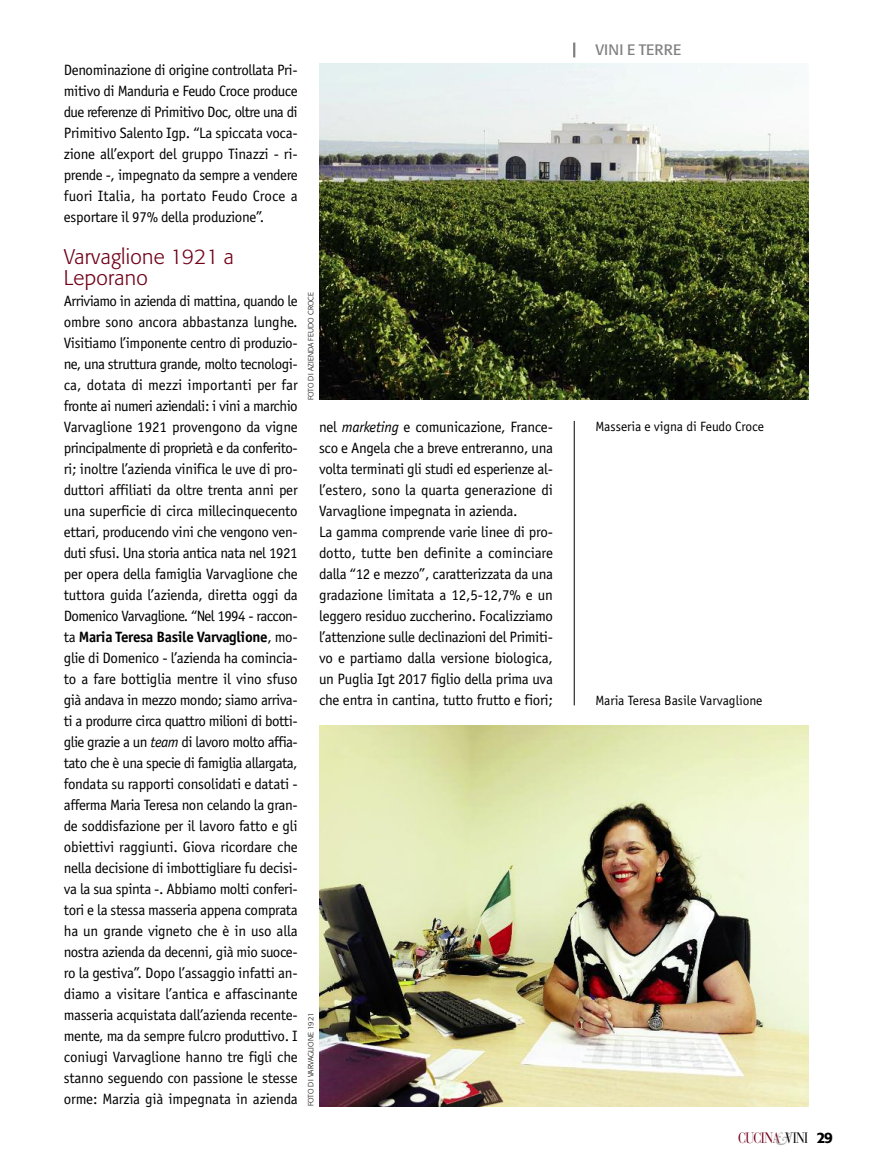
<style>
.page{position:relative;width:872px;height:1170px;background:#fff}
.page>*{position:absolute;margin:0;border:0;box-sizing:border-box;transform-origin:0 0}
.t1{font:300 21px/21px "Formata";letter-spacing:.01em;color:#710019}
.t2{font:15px/21px "Officina Sans";letter-spacing:-.015em;color:#000;text-align:justify}
.t3{font:15px "Bauer Bodoni";letter-spacing:-.055em;color:#710019;scale:.8 1}
.t4{font:15px "Formata";letter-spacing:.02em;color:#808080}
.t5{font:13.5px "Officina Sans";color:#000}
.t6{font:300 7.5px "Formata";color:#000}
.s1{font-weight:700}
.s2{font-style:italic}
.s3{font-family:"New Baskerville";font-style:italic;font-size:18px;color:#b3b3b3}
.s4{color:#000}
.s5{font-family:"Formata";font-weight:500;color:#000}
</style>
<div class="page">
<svg style="left:573px;top:43px;width:2px;height:14px"></svg>
<hr style="left:574px;top:421px;width:1px;height:284px;background:#000">
<img style="left:319px;top:64px;width:489px;height:336px">
<img style="left:319px;top:725px;width:489px;height:381px">
<p class="t2" style="left:64px;top:60px;width:235px">Denominazione di origine controllata Pri&shy;mitivo di Manduria e Feudo Croce produce due referenze di Primitivo Doc, oltre una di Primitivo Salento Igp. “La spiccata voca&shy;zione all’export del gruppo Tinazzi - ri&shy;prende -, impegnato da sempre a vendere fuori Italia, ha portato Feudo Croce a esportare il 97% della produzione”.</p>
<h1 class="t1" style="left:64px;top:247px;width:172px">Varvaglione 1921 a<br>Leporano</h1>
<p class="t2" style="left:64px;top:291px;width:235px">Arriviamo in azienda di mattina, quando le ombre sono ancora abbastanza lunghe.<br>Visitiamo l’imponente centro di produzio&shy;ne, una struttura grande, molto tecnologi&shy;ca, dotata di mezzi importanti per far fronte ai numeri aziendali: i vini a marchio Varvaglione 1921 provengono da vigne principalmente di proprietà e da conferito&shy;ri; inoltre l’azienda vinifica le uve di pro&shy;duttori affiliati da oltre trenta anni per una superficie di circa millecinquecento ettari, producendo vini che vengono ven&shy;duti sfusi. Una storia antica nata nel 1921 per opera della famiglia Varvaglione che tuttora guida l’azienda, diretta oggi da Domenico Varvaglione. “Nel 1994 - raccon&shy;ta <span class="s1">Maria Teresa Basile Varvaglione</span>, mo&shy;glie di Domenico - l’azienda ha comincia&shy;to a fare bottiglia mentre il vino sfuso già andava in mezzo mondo; siamo arriva&shy;ti a produrre circa quattro milioni di botti&shy;glie grazie a un <span class="s2">team</span> di lavoro molto affia&shy;tato che è una specie di famiglia allargata, fondata su rapporti consolidati e datati - afferma Maria Teresa non celando la gran&shy;de soddisfazione per il lavoro fatto e gli obiettivi raggiunti. Giova ricordare che nella decisione di imbottigliare fu decisi&shy;va la sua spinta -. Abbiamo molti conferi&shy;tori e la stessa masseria appena comprata ha un grande vigneto che è in uso alla nostra azienda da decenni, già mio suoce&shy;ro la gestiva”. Dopo l’assaggio infatti an&shy;diamo a visitare l’antica e affascinante masseria acquistata dall’azienda recente&shy;mente, ma da sempre fulcro produttivo. I coniugi Varvaglione hanno tre figli che stanno seguendo con passione le stesse orme: Marzia già impegnata in azienda</p>
<p class="t6" style="left:308px;top:400px;width:109px;rotate:-90deg">FOTO DI AZIENDA FEUDO CROCE</p>
<p class="t2" style="left:319px;top:417px;width:235px;text-align:left">nel <span class="s2">marketing</span> e comunicazione, France&shy;sco e Angela che a breve entreranno, una volta terminati gli studi ed esperienze al&shy;l’estero, sono la quarta generazione di Varvaglione impegnata in azienda.<br>La gamma comprende varie linee di pro&shy;dotto, tutte ben definite a cominciare dalla “12 e mezzo”, caratterizzata da una gradazione limitata a 12,5-12,7% e un leggero residuo zuccherino. Focalizziamo l’attenzione sulle declinazioni del Primiti&shy;vo e partiamo dalla versione biologica, un Puglia Igt 2017 figlio della prima uva che entra in cantina, tutto frutto e fiori;</p>
<p class="t6" style="left:308px;top:1106px;width:95px;rotate:-90deg">FOTO DI VARVAGLIONE 1921</p>
<p class="t4" style="left:595px;top:44px;width:87px">VINI E TERRE</p>
<p class="t5" style="left:595px;top:421px;width:170px">Masseria e vigna di Feudo Croce</p>
<p class="t5" style="left:595px;top:695px;width:168px">Maria Teresa Basile Varvaglione</p>
<p class="t3" style="left:738px;top:1132px;width:120px">CUCINA<span class="s3">&amp;</span><span class="s4">VINI</span> <span class="s5">29</span></p>
</div>
